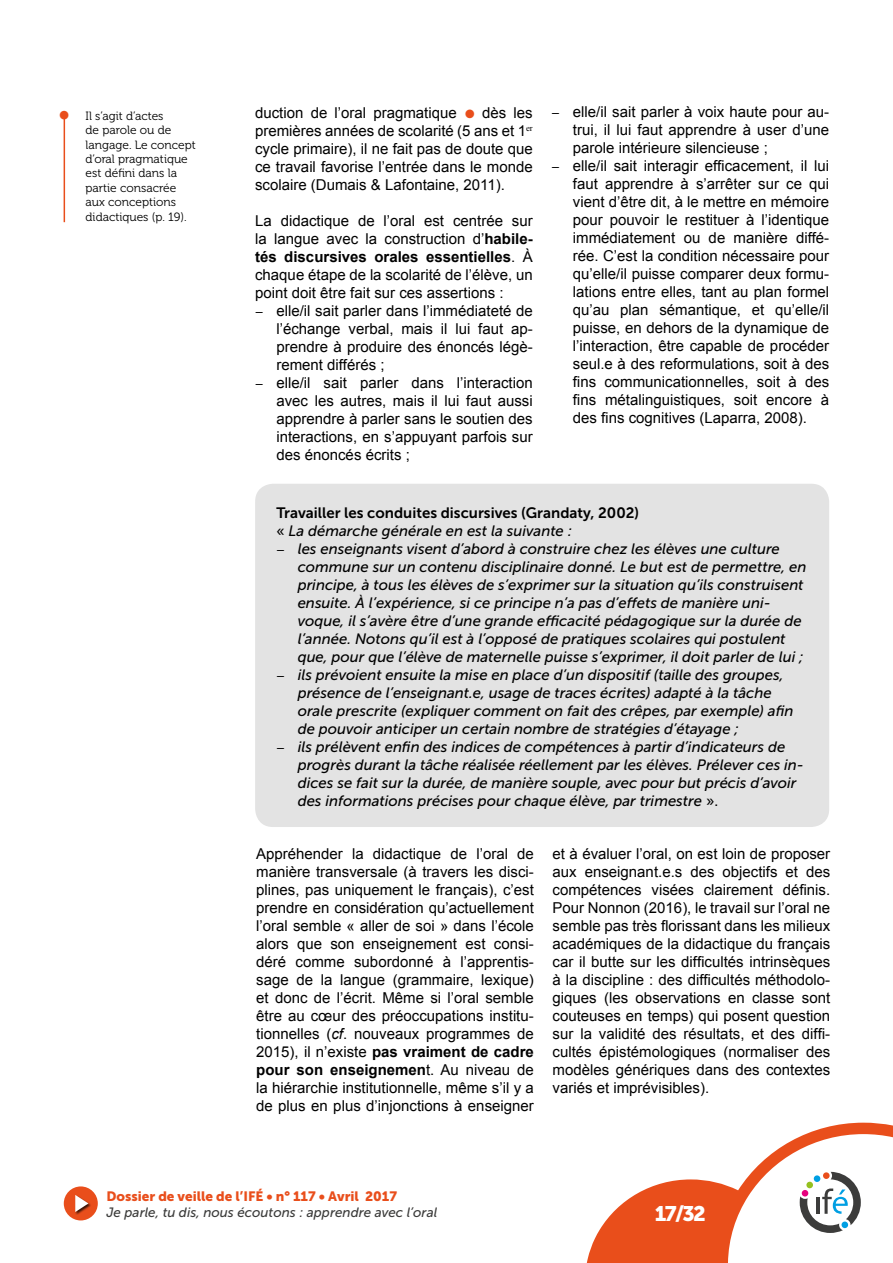
<style>
.page{position:relative;width:893px;height:1263px;background:#fff}
.page>*{position:absolute;margin:0;border:0;box-sizing:border-box;transform-origin:0 0}
.t1{font:21px "Museo Sans 900";color:#fff}
.Corps{font:15px/18px "Arial";color:#000;text-align:justify}
.Encadré{font:italic 15px/18px "Museo Sans 500";color:#000}
.Encadré-2{font:15px "Museo Sans 700";color:#000}
.t2{font:italic 13.5px "Museo Sans 500";color:#3c3c3b}
.t3{font:13.5px "Museo Sans 900";color:#e94e1b}
.t4{font:12px/14.4px "Museo 300";color:#000}
.s1{color:#e94e1b}
.s2{font-weight:700}
.s3{font-style:normal}
.s4{font-style:italic}
</style>
<div class="page">
<div style="left:64px;top:1186px;width:34px;height:34px;background:#e94e1b;border-radius:50%"></div>
<div style="left:75px;top:1194px;width:17px;height:21px;background:#000;opacity:.75"></div>
<svg style="left:75px;top:1195px;width:13px;height:17px"></svg>
<svg style="left:587px;top:1123px;width:306px;height:140px"></svg>
<div style="left:806px;top:1181px;width:7px;height:7px;background:#95c11f;border-radius:50%"></div>
<div style="left:814px;top:1175px;width:6px;height:7px;background:#009fe3;border-radius:50%"></div>
<div style="left:823px;top:1172px;width:7px;height:7px;background:#e94e1b;border-radius:50%"></div>
<div style="left:841px;top:1221px;width:7px;height:7px;background:#009fe3;border-radius:50%"></div>
<div style="left:801px;top:1190px;width:7px;height:7px;background:#e6007d;border-radius:50%"></div>
<hr style="left:64px;top:119px;width:1px;height:103px;background:#e94e1b">
<div style="left:255px;top:484px;width:574px;height:343px;background:#e3e3e3;border-radius:18px"></div>
<p class="t4" style="left:86px;top:109px;width:112px">Il s’agit d’actes<br>de parole ou de langage. Le concept d’oral pragmatique est défini dans la partie consacrée aux conceptions didactiques (p. 19).</p>
<p class="Corps" style="left:255px;top:104px;width:279px">duction de l’oral pragmatique <span class="s1">●</span> dès les premières années de scolarité (5 ans et 1<sup>er </sup>cycle primaire), il ne fait pas de doute que ce travail favorise l’entrée dans le monde scolaire (Dumais &amp; Lafontaine, 2011).</p>
<p class="Corps" style="left:255px;top:212px;width:279px">La didactique de l’oral est centrée sur la langue avec la construction d’<span class="s2">habile&shy;tés discursives orales essentielles</span>. À chaque étape de la scolarité de l’élève, un point doit être fait sur ces assertions :</p>
<p class="Corps" style="left:276px;top:302px;width:258px;text-indent:-21px">− elle/il sait parler dans l’immédiateté de l’échange verbal, mais il lui faut ap&shy;prendre à produire des énoncés légè&shy;rement différés ;</p>
<p class="Corps" style="left:276px;top:374px;width:258px;text-indent:-21px">− elle/il sait parler dans l’interaction avec les autres, mais il lui faut aussi apprendre à parler sans le soutien des interactions, en s’appuyant parfois sur des énoncés écrits ;</p>
<p class="Corps" style="left:573px;top:103px;width:258px;text-indent:-21px">− elle/il sait parler à voix haute pour au&shy;trui, il lui faut apprendre à user d’une parole intérieure silencieuse ;</p>
<p class="Corps" style="left:573px;top:157px;width:258px;text-indent:-21px">− elle/il sait interagir efficacement, il lui faut apprendre à s’arrêter sur ce qui vient d’être dit, à le mettre en mémoire pour pouvoir le restituer à l’identique immédiatement ou de manière diffé&shy;rée. C’est la condition nécessaire pour qu’elle/il puisse comparer deux formu&shy;lations entre elles, tant au plan formel qu’au plan sémantique, et qu’elle/il puisse, en dehors de la dynamique de l’interaction, être capable de procéder seul.e à des reformulations, soit à des fins communicationnelles, soit à des fins métalinguistiques, soit encore à des fins cognitives (Laparra, 2008).</p>
<p class="Encadré-2" style="left:276px;top:504px;width:364px">Travailler les conduites discursives (Grandaty, 2002)</p>
<p class="Encadré" style="left:276px;top:522px;width:297px"><span class="s3">«</span> La démarche générale en est la suivante :</p>
<p class="Encadré" style="left:298px;top:540px;width:510px;text-indent:-21px">− les enseignants visent d’abord à construire chez les élèves une culture commune sur un contenu disciplinaire donné. Le but est de permettre, en principe, à tous les élèves de s’exprimer sur la situation qu’ils construisent ensuite. À l’expérience, si ce principe n’a pas d’effets de manière uni&shy;voque, il s’avère être d’une grande efficacité pédagogique sur la durée de l’année. Notons qu’il est à l’opposé de pratiques scolaires qui postulent que, pour que l’élève de maternelle puisse s’exprimer, il doit parler de lui ;</p>
<p class="Encadré" style="left:298px;top:666px;width:497px;text-indent:-21px">− ils prévoient ensuite la mise en place d’un dispositif (taille des groupes, présence de l’enseignant.e, usage de traces écrites) adapté à la tâche orale prescrite (expliquer comment on fait des crêpes, par exemple) afin de pouvoir anticiper un certain nombre de stratégies d’étayage ;</p>
<p class="Encadré" style="left:298px;top:738px;width:508px;text-indent:-21px">− ils prélèvent enfin des indices de compétences à partir d’indicateurs de progrès durant la tâche réalisée réellement par les élèves. Prélever ces in&shy;dices se fait sur la durée, de manière souple, avec pour but précis d’avoir des informations précises pour chaque élève, par trimestre <span class="s3">».</span></p>
<p class="Corps" style="left:256px;top:845px;width:279px">Appréhender la didactique de l’oral de manière transversale (à travers les disci&shy;plines, pas uniquement le français), c’est prendre en considération qu’actuellement l’oral semble « aller de soi » dans l’école alors que son enseignement est consi&shy;déré comme subordonné à l’apprentis&shy;sage de la langue (grammaire, lexique) et donc de l’écrit. Même si l’oral semble être au cœur des préoccupations institu&shy;tionnelles (<span class="s4">cf</span>. nouveaux programmes de 2015), il n’existe <span class="s2">pas vraiment de cadre pour son enseignemen</span>t. Au niveau de la hiérarchie institutionnelle, même s’il y a de plus en plus d’injonctions à enseigner</p>
<p class="Corps" style="left:553px;top:845px;width:279px">et à évaluer l’oral, on est loin de proposer aux enseignant.e.s des objectifs et des compétences visées clairement définis.<br>Pour Nonnon (2016), le travail sur l’oral ne semble pas très florissant dans les milieux académiques de la didactique du français car il butte sur les difficultés intrinsèques à la discipline : des difficultés méthodolo&shy;giques (les observations en classe sont couteuses en temps) qui posent question sur la validité des résultats, et des diffi&shy;cultés épistémologiques (normaliser des modèles génériques dans des contextes variés et imprévisibles).</p>
<p class="t3" style="left:106px;top:1188px;width:292px">Dossier de veille de l’IFÉ • n° 117 • Avril 2017</p>
<p class="t2" style="left:106px;top:1205px;width:332px">Je parle, tu dis, nous écoutons : apprendre avec l’oral</p>
<h1 class="t1" style="left:655px;top:1202px;width:52px">17/32</h1>
</div>
